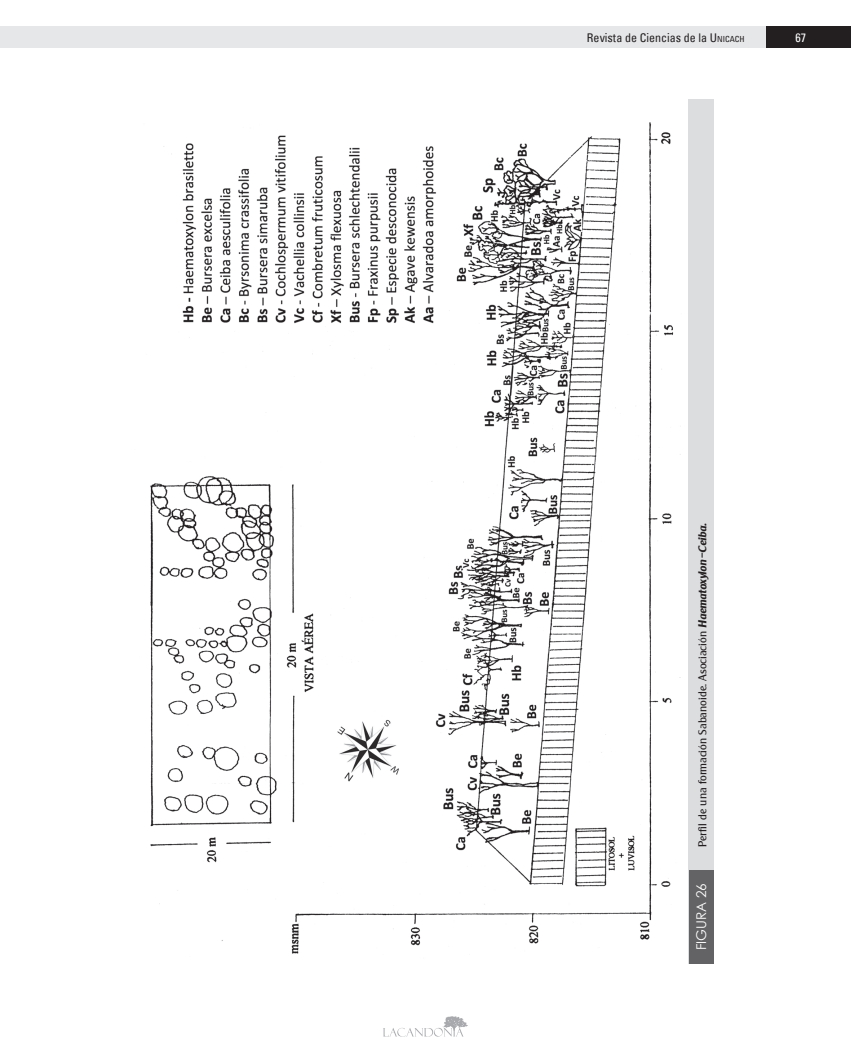
<style>
.page{position:relative;width:851px;height:1063px;background:#fff}
.page>*{position:absolute;margin:0;border:0;box-sizing:border-box;transform-origin:0 0}
.t1{font:13.5px "Century Gothic";color:#fff}
.t2{font:condensed 12px "Univers";color:#231f20}
.t3{font:condensed 12px "Univers";color:#fff}
.t4{font:11.25px "Clarity Gothic SF";color:#231f20}
.s1{font-style:inherit}
.s2{font-size:8.4px}
.s3{font-family:"Clarity Gothic SF Bold";font-style:italic}
</style>
<div class="page">
<div style="left:0;top:27px;width:850px;height:21px;background:#e6e7e9"></div>
<div style="left:765px;top:27px;width:85px;height:21px;background:#231f20"></div>
<svg style="left:383px;top:1016px;width:85px;height:21px"></svg>
<img style="left:150px;top:122px;width:531px;height:832px">
<div style="left:688px;top:99px;width:25px;height:865px;background:#dcdddf"></div>
<div style="left:688px;top:870px;width:25px;height:94px;background:#636366"></div>
<p class="t2" style="left:587px;top:30px;width:159px">Revista de Ciencias de la <span class="s1">U</span><span class="s2">NICACH</span></p>
<p class="t3" style="left:795px;top:30px;width:12px">67</p>
<p class="t4" style="left:696px;top:847px;width:325px;rotate:-90deg">Perfil de una formación Sabanoide. Asociación <span class="s3">Haematoxylon–Ceiba.</span></p>
<p class="t1" style="left:692px;top:950px;width:69px;rotate:-90deg">FIGURA 26</p>
</div>
